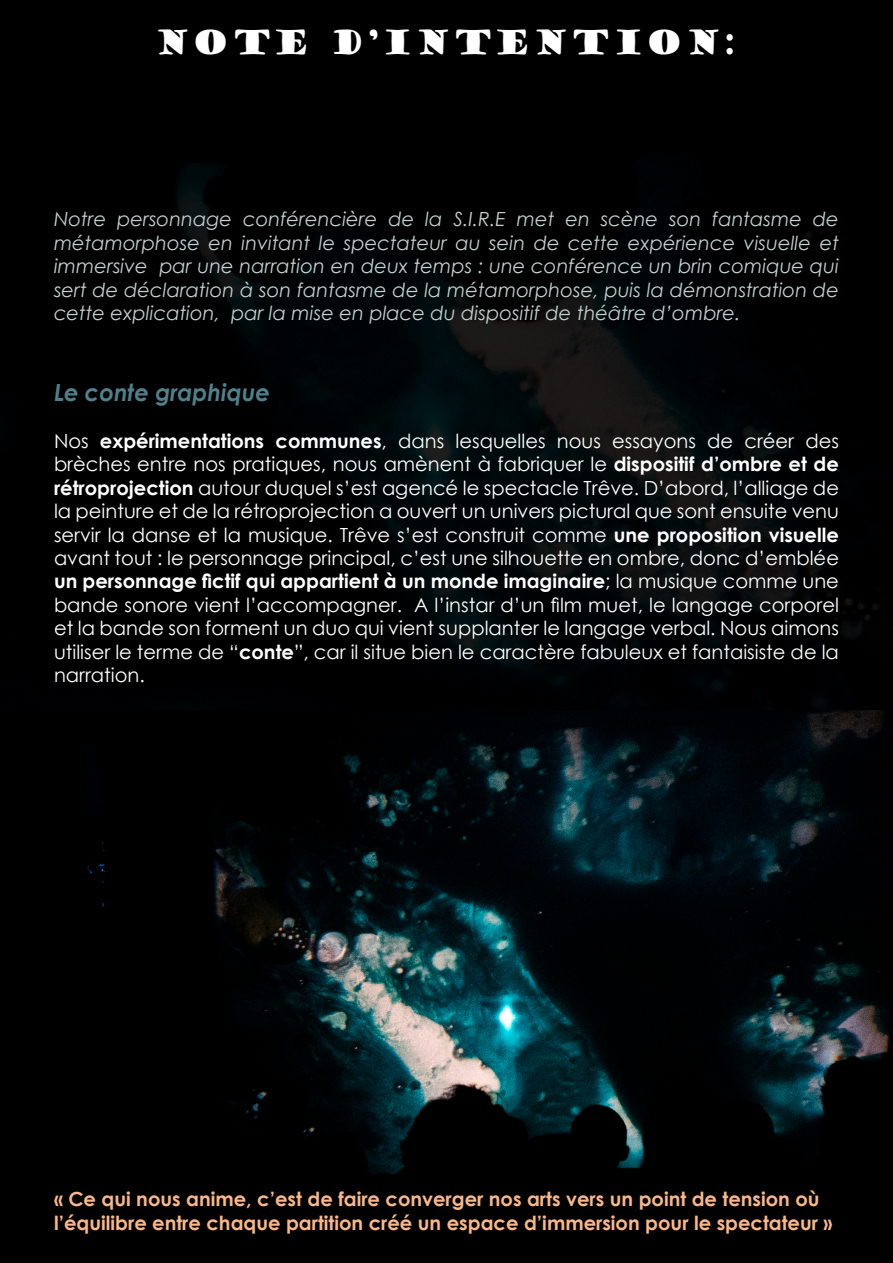
<style>
.page{position:relative;width:893px;height:1263px;background:#fff}
.page>*{position:absolute;margin:0;border:0;box-sizing:border-box;transform-origin:0 0}
.t1{font:32.7px "Goudy Stout";letter-spacing:.09em;color:#fff;scale:.92 1}
.t2{font:italic 700 23.7px "Century Gothic";color:#4f818c;scale:.96 1}
.t3{font:19.5px/23.4px "Century Gothic";color:#fff;text-align:justify}
.t4{font:italic 19.5px/23.4px "Century Gothic";color:#c2d1cf;text-align:justify}
.t5{font:700 19.5px/23.4px "Century Gothic";color:#fab888}
.s1{font-weight:700}
</style>
<div class="page">
<div style="left:0;top:0;width:893px;height:877px;background:#000001"></div>
<img style="left:0;top:710px;width:893px;height:553px">
<h1 class="t1" style="left:155px;top:21px;width:633px">NOTE D’INTENTION:</h1>
<p class="t4" style="left:54px;top:207px;width:786px">Notre personnage conférencière de la S.I.R.E met en scène son fantasme de métamorphose en invitant le spectateur au sein de cette expérience visuelle et immersive par une narration en deux temps : une conférence un brin comique qui sert de déclaration à son fantasme de la métamorphose, puis la démonstration de cette explication, par la mise en place du dispositif de théâtre d’ombre.</p>
<p class="t2" style="left:54px;top:374px;width:226px">Le conte graphique</p>
<p class="t3" style="left:54px;top:429px;width:786px">Nos <span class="s1">expérimentations communes</span>, dans lesquelles nous essayons de créer des brèches entre nos pratiques, nous amènent à fabriquer le <span class="s1">dispositif d’ombre et de rétroprojection</span> autour duquel s’est agencé le spectacle Trêve. D’abord, l’alliage de la peinture et de la rétroprojection a ouvert un univers pictural que sont ensuite venu servir la danse et la musique. Trêve s’est construit comme <span class="s1">une proposition visuelle </span>avant tout : le personnage principal, c’est une silhouette en ombre, donc d’emblée <span class="s1">un personnage fictif qui appartient à un monde imaginaire</span>; la musique comme une bande sonore vient l’accompagner. A l’instar d’un film muet, le langage corporel et la bande son forment un duo qui vient supplanter le langage verbal. Nous aimons utiliser le terme de “<span class="s1">conte</span>”, car il situe bien le caractère fabuleux et fantaisiste de la narration.</p>
<p class="t5" style="left:54px;top:1186px;width:780px">« Ce qui nous anime, c’est de faire converger nos arts vers un point de tension où l’équilibre entre chaque partition créé un espace d’immersion pour le spectateur »</p>
</div>
